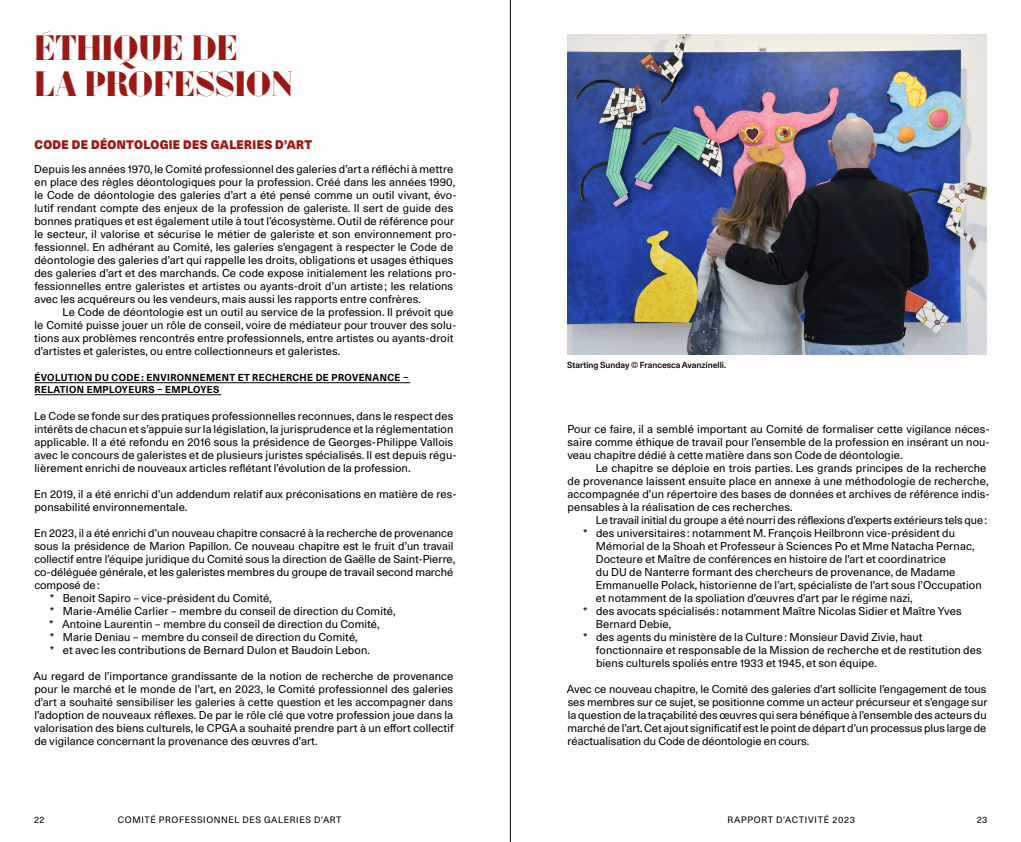
<style>
.page{position:relative;width:1021px;height:842px;background:#fff}
.page>*{position:absolute;margin:0;border:0;box-sizing:border-box;transform-origin:0 0}
.t1{font:900 34px/36px "Sphinx Display";letter-spacing:.03em;color:#9a1915}
.t2{font:900 12px "Unica 77 LL";letter-spacing:.03em;color:#9a1915}
.t3{font:11px/13px "Unica 77 LL";letter-spacing:.01em;color:#000}
.t4{font:11px/13px "Unica 77 LL";letter-spacing:-.01em;color:#000}
.t5{font:700 9.8px/12px "Unica 77 LL";letter-spacing:.04em;color:#000}
.t6{font:9px "Unica 77 LL";letter-spacing:.07em;color:#000}
.t7{font:500 8.5px "Unica 77 LL";color:#000}
</style>
<div class="page">
<hr style="left:510px;top:0;width:1px;height:842px;background:#000">
<hr style="left:35px;top:382px;width:375px;height:1px;background:#000">
<hr style="left:35px;top:394px;width:186px;height:1px;background:#000">
<img style="left:567px;top:34px;width:419px;height:321px">
<h1 class="t1" style="left:35px;top:30px;width:258px">ÉTHIQUE DE<br>LA PROFESSION</h1>
<p class="t2" style="left:34px;top:136px;width:279px">CODE DE DÉONTOLOGIE DES GALERIES D’ART</p>
<p class="t3" style="left:34px;top:162px;width:424px">Depuis les années 1970, le Comité professionnel des galeries d’art a réfléchi à mettre en place des règles déontologiques pour la profession. Créé dans les années 1990, le Code de déontologie des galeries d’art a été pensé comme un outil vivant, évo&shy;lutif rendant compte des enjeux de la profession de galeriste. Il sert de guide des bonnes pratiques et est également utile à tout l’écosystème. Outil de référence pour le secteur, il valorise et sécurise le métier de galeriste et son environnement pro&shy;fessionnel. En adhérant au Comité, les galeries s’engagent à respecter le Code de déontologie des galeries d’art qui rappelle les droits, obligations et usages éthiques des galeries d’art et des marchands. Ce code expose initialement les relations pro&shy;fessionnelles entre galeristes et artistes ou ayants-droit d’un artiste ; les relations avec les acquéreurs ou les vendeurs, mais aussi les rapports entre confrères.</p>
<p class="t3" style="left:34px;top:305px;width:424px;text-indent:28px">Le Code de déontologie est un outil au service de la profession. Il prévoit que le Comité puisse jouer un rôle de conseil, voire de médiateur pour trouver des solu&shy;tions aux problèmes rencontrés entre professionnels, entre artistes ou ayants-droit d’artistes et galeristes, ou entre collectionneurs et galeristes.</p>
<p class="t5" style="left:35px;top:371px;width:375px">ÉVOLUTION DU CODE : ENVIRONNEMENT ET RECHERCHE DE PROVENANCE –<br>RELATION EMPLOYEURS – EMPLOYES</p>
<p class="t3" style="left:34px;top:409px;width:424px">Le Code se fonde sur des pratiques professionnelles reconnues, dans le respect des intérêts de chacun et s’appuie sur la législation, la jurisprudence et la réglementation applicable. Il a été refondu en 2016 sous la présidence de Georges-Philippe Vallois avec le concours de galeristes et de plusieurs juristes spécialisés. Il est depuis régu&shy;lièrement enrichi de nouveaux articles reflétant l’évolution de la profession.</p>
<p class="t3" style="left:34px;top:487px;width:424px">En 2019, il a été enrichi d’un addendum relatif aux préconisations en matière de res&shy;ponsabilité environnementale.</p>
<p class="t3" style="left:34px;top:526px;width:420px">En 2023, il a été enrichi d’un nouveau chapitre consacré à la recherche de provenance</p>
<p class="t3" style="left:34px;top:539px;width:420px">sous la présidence de Marion Papillon. Ce nouveau chapitre est le fruit d’un travail</p>
<p class="t3" style="left:34px;top:552px;width:422px">collectif entre l’équipe juridique du Comité sous la direction de Gaëlle de Saint-Pierre,</p>
<p class="t3" style="left:34px;top:565px;width:420px">co-déléguée générale, et les galeristes membres du groupe de travail second marché</p>
<p class="t3" style="left:34px;top:578px;width:67px">composé de :</p>
<p class="t3" style="left:50px;top:591px;width:224px">* Benoit Sapiro – vice-président du Comité,</p>
<p class="t3" style="left:50px;top:604px;width:347px">* Marie-Amélie Carlier – membre du conseil de direction du Comité,</p>
<p class="t3" style="left:49px;top:617px;width:332px">* Antoine Laurentin – membre du conseil de direction du Comité,</p>
<p class="t3" style="left:50px;top:630px;width:309px">* Marie Deniau – membre du conseil de direction du Comité,</p>
<p class="t3" style="left:50px;top:643px;width:321px">* et avec les contributions de Bernard Dulon et Baudoin Lebon.</p>
<p class="t3" style="left:34px;top:669px;width:421px;text-align:justify">Au regard de l’importance grandissante de la notion de recherche de provenance pour le marché et le monde de l’art, en 2023, le Comité professionnel des galeries d’art a souhaité sensibiliser les galeries à cette question et les accompagner dans l’adoption de nouveaux réflexes. De par le rôle clé que votre profession joue dans la valorisation des biens culturels, le CPGA a souhaité prendre part à un effort collectif de vigilance concernant la provenance des œuvres d’art.</p>
<p class="t7" style="left:567px;top:359px;width:160px">Starting Sunday © Francesca Avanzinelli.</p>
<p class="t3" style="left:567px;top:422px;width:424px;text-align:justify">Pour ce faire, il a semblé important au Comité de formaliser cette vigilance néces&shy;saire comme éthique de travail pour l’ensemble de la profession en insérant un nou&shy;veau chapitre dédié à cette matière dans son Code de déontologie.</p>
<p class="t3" style="left:567px;top:461px;width:424px;text-indent:28px">Le chapitre se déploie en trois parties. Les grands principes de la recherche de provenance laissent ensuite place en annexe à une méthodologie de recherche, accompagnée d’un répertoire des bases de données et archives de référence indis&shy;pensables à la réalisation de ces recherches.</p>
<p class="t4" style="left:583px;top:513px;width:405px;text-indent:13px">Le travail initial du groupe a été nourri des réflexions d’experts extérieurs tels que : * des universitaires : notamment M. François Heilbronn vice-président du</p>
<p class="t3" style="left:596px;top:539px;width:380px">Mémorial de la Shoah et Professeur à Sciences Po et Mme Natacha Pernac,</p>
<p class="t3" style="left:596px;top:552px;width:351px">Docteure et Maître de conférences en histoire de l’art et coordinatrice</p>
<p class="t3" style="left:596px;top:565px;width:361px">du DU de Nanterre formant des chercheurs de provenance, de Madame</p>
<p class="t3" style="left:596px;top:578px;width:387px">Emmanuelle Polack, historienne de l’art, spécialiste de l’art sous l’Occupation</p>
<p class="t3" style="left:596px;top:591px;width:318px">et notamment de la spoliation d’œuvres d’art par le régime nazi,</p>
<p class="t3" style="left:583px;top:604px;width:380px">* des avocats spécialisés : notamment Maître Nicolas Sidier et Maître Yves</p>
<p class="t3" style="left:596px;top:617px;width:77px">Bernard Debie,</p>
<p class="t3" style="left:583px;top:630px;width:341px">* des agents du ministère de la Culture : Monsieur David Zivie, haut</p>
<p class="t3" style="left:596px;top:643px;width:387px">fonctionnaire et responsable de la Mission de recherche et de restitution des</p>
<p class="t3" style="left:596px;top:656px;width:282px">biens culturels spoliés entre 1933 et 1945, et son équipe.</p>
<p class="t3" style="left:567px;top:682px;width:422px;text-align:justify">Avec ce nouveau chapitre, le Comité des galeries d’art sollicite l’engagement de tous ses membres sur ce sujet, se positionne comme un acteur précurseur et s’engage sur la question de la traçabilité des œuvres qui sera bénéfique à l’ensemble des acteurs du marché de l’art. Cet ajout significatif est le point de départ d’un processus plus large de réactualisation du Code de déontologie en cours.</p>
<p class="t6" style="left:34px;top:813px;width:12px">22</p>
<p class="t6" style="left:118px;top:813px;width:225px">COMITÉ PROFESSIONNEL DES GALERIES D’ART</p>
<p class="t6" style="left:727px;top:813px;width:129px">RAPPORT D’ACTIVITÉ 2023</p>
<p class="t6" style="left:976px;top:813px;width:12px">23</p>
</div>
